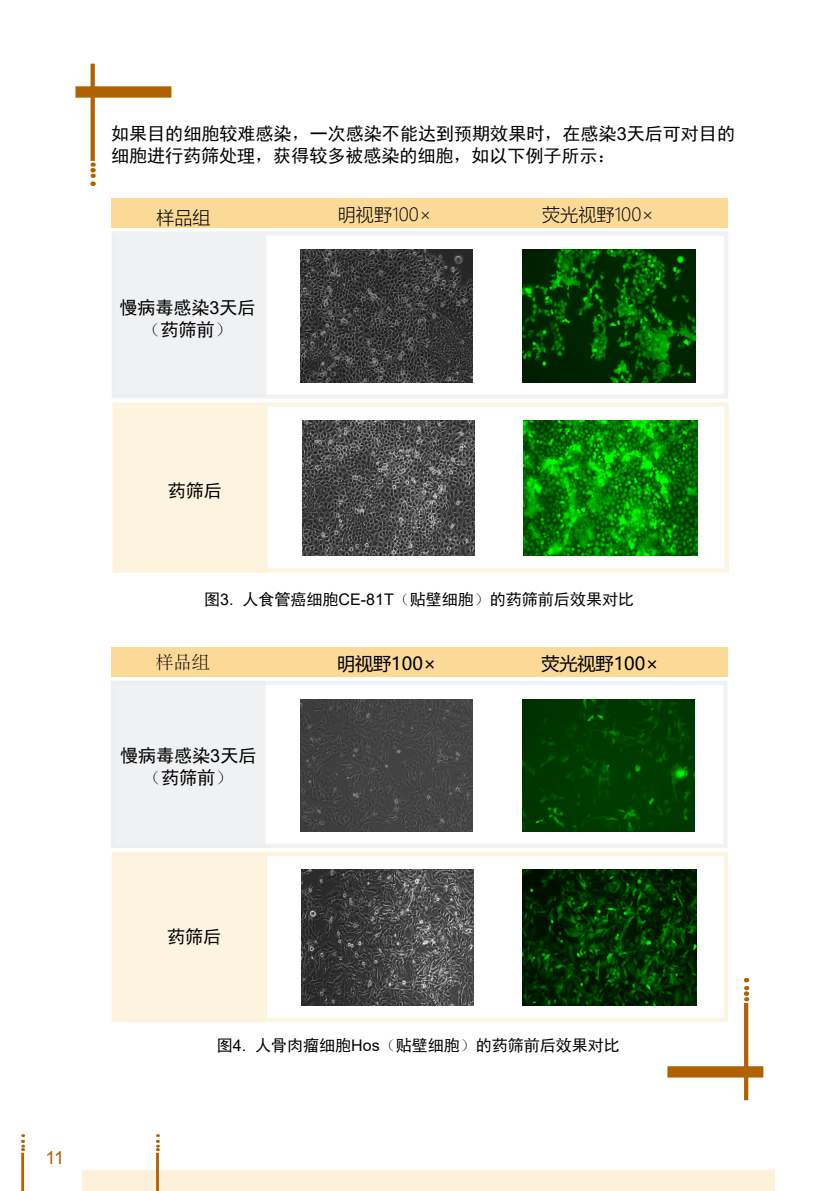
<style>
.page{position:relative;width:840px;height:1191px;background:#fff}
.page>*{position:absolute;margin:0;border:0;box-sizing:border-box;transform-origin:0 0}
.t1{font:18px/21.6px "Sim Hei";color:#000;text-align:center}
.t2{font:300 18px "Microsoft Ya Hei";color:#000}
.t3{font:18px "Microsoft Ya Hei";color:#000}
.t4{font:300 18px "Adobe Song Std";color:#000}
.t5{font:18px "Arial";color:#b16200}
.t6{font:16px "Sim Hei";color:#000}
.s1{font-family:"N Sim Sun"}
.s2{font-family:"Arial"}
</style>
<div class="page">
<div style="left:82px;top:1169px;width:692px;height:22px;background:#fdf2d9"></div>
<hr style="left:156px;top:1152px;width:3px;height:39px;background:#b16200">
<svg style="left:156px;top:1134px;width:3px;height:17px"></svg>
<hr style="left:21px;top:1152px;width:3px;height:39px;background:#b16200">
<svg style="left:21px;top:1134px;width:3px;height:17px"></svg>
<div style="left:90px;top:64px;width:5px;height:97px;background:#b16200"></div>
<svg style="left:90px;top:162px;width:5px;height:24px"></svg>
<svg style="left:75px;top:86px;width:96px;height:12px"></svg>
<svg style="left:743px;top:1003px;width:4px;height:97px"></svg>
<svg style="left:744px;top:978px;width:3px;height:23px"></svg>
<div style="left:667px;top:1066px;width:96px;height:11px;background:#b16200"></div>
<div style="left:111px;top:198px;width:616px;height:29px;background:#fbd997"></div>
<div style="left:112px;top:231px;width:615px;height:167px;border:4px solid #edeef0"></div>
<div style="left:112px;top:236px;width:154px;height:161px;background:#edeef0"></div>
<img style="left:300px;top:250px;width:172px;height:132px">
<img style="left:522px;top:250px;width:173px;height:132px">
<div style="left:112px;top:402px;width:616px;height:170px;border:4px solid #fdf2d9"></div>
<div style="left:114px;top:407px;width:153px;height:165px;background:#fdf4e0"></div>
<img style="left:302px;top:420px;width:172px;height:136px">
<img style="left:523px;top:420px;width:173px;height:136px">
<div style="left:112px;top:648px;width:615px;height:29px;background:#fbd997"></div>
<div style="left:111px;top:681px;width:616px;height:167px;border:4px solid #edeef0"></div>
<div style="left:112px;top:681px;width:153px;height:167px;background:#edeef0"></div>
<img style="left:300px;top:699px;width:172px;height:133px">
<img style="left:522px;top:699px;width:172px;height:133px">
<div style="left:112px;top:852px;width:615px;height:170px;border:4px solid #fdf2d9"></div>
<div style="left:113px;top:852px;width:154px;height:170px;background:#fdf4e0"></div>
<img style="left:301px;top:869px;width:172px;height:136px">
<img style="left:522px;top:869px;width:174px;height:136px">
<p class="t1" style="left:111px;top:123px;width:625px;text-align:left">如果目的细胞较难感染<span class="s1">，</span>一次感染不能达到预期效果时<span class="s1">，</span>在感染<span class="s2">3</span>天后可对目的细胞进行药筛处理<span class="s1">，</span>获得较多被感染的细胞<span class="s1">，</span>如以下例子所示<span class="s1">：</span></p>
<p class="t2" style="left:156px;top:205px;width:55px">样品组</p>
<p class="t1" style="left:119px;top:297px;width:138px">慢病毒感染<span class="s2">3</span>天后<span class="s1">（</span>药筛前<span class="s1">）</span></p>
<p class="t2" style="left:338px;top:202px;width:95px">明视野100×</p>
<p class="t2" style="left:542px;top:202px;width:113px">荧光视野100×</p>
<p class="t5" style="left:45px;top:1145px;width:20px">11</p>
<p class="t1" style="left:168px;top:480px;width:55px">药筛后</p>
<p class="t6" style="left:204px;top:591px;width:431px">图<span class="s2">3.</span> 人食管癌细胞<span class="s2">CE-81T</span><span class="s1">（</span>贴壁细胞<span class="s1">）</span>的药筛前后效果对比</p>
<p class="t4" style="left:155px;top:653px;width:55px">样品组</p>
<p class="t1" style="left:120px;top:745px;width:138px">慢病毒感染<span class="s2">3</span>天后<span class="s1">（</span>药筛前<span class="s1">）</span></p>
<p class="t1" style="left:167px;top:925px;width:55px">药筛后</p>
<p class="t3" style="left:337px;top:651px;width:101px">明视野100×</p>
<p class="t3" style="left:541px;top:651px;width:118px">荧光视野100×</p>
<p class="t6" style="left:217px;top:1037px;width:404px">图<span class="s2">4.</span> 人骨肉瘤细胞<span class="s2">Hos</span><span class="s1">（</span>贴壁细胞<span class="s1">）</span>的药筛前后效果对比</p>
</div>
